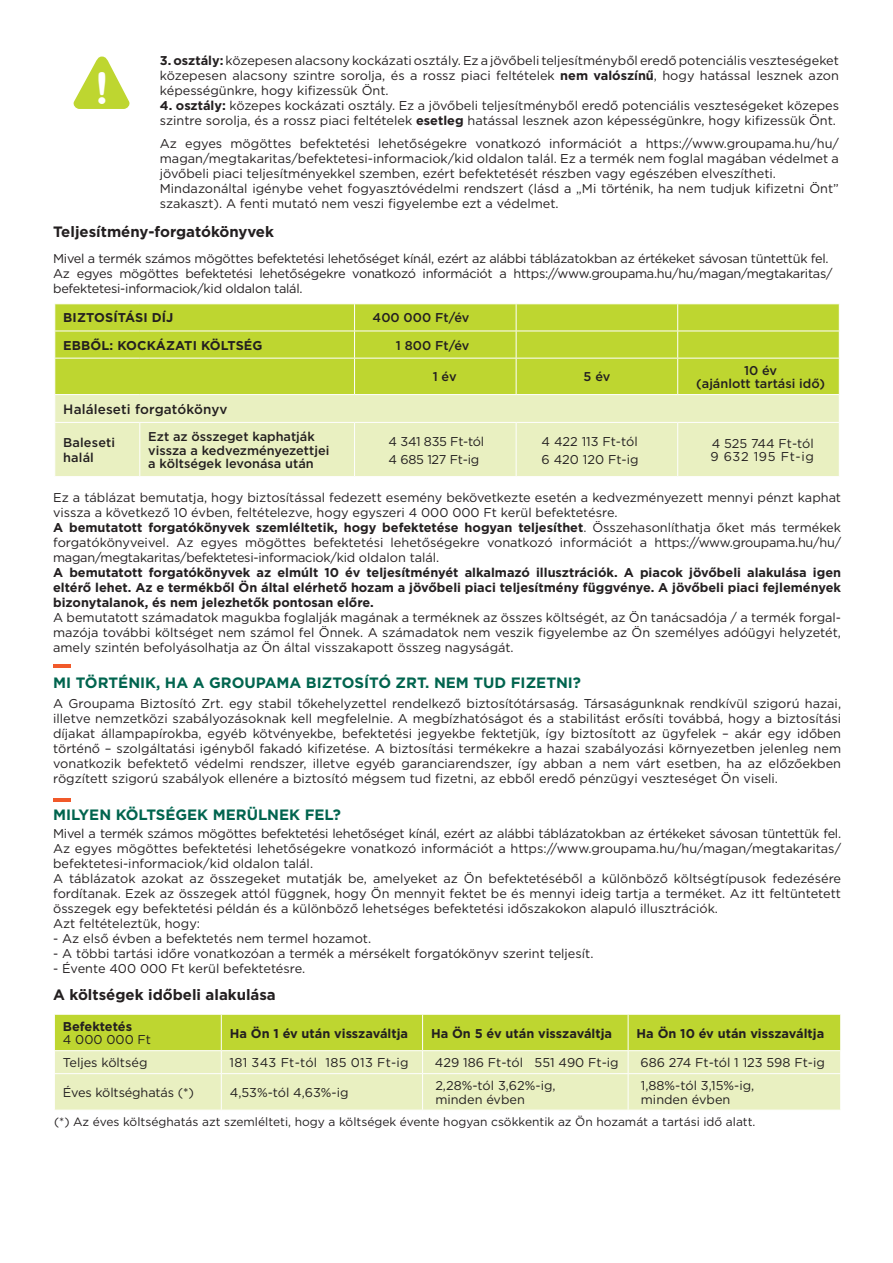
<style>
.page{position:relative;width:893px;height:1263px;background:#fff}
.page>*{position:absolute;margin:0;border:0;box-sizing:border-box;transform-origin:0 0}
.t1{font:43.5px "H Swiss 721 Bold Rounded";color:#fff}
.t2{font:700 15px "Gotham";color:#00644e}
.t3{font:700 15px "Gotham";color:#231f20}
.t4{font:500 13.5px "Gotham";letter-spacing:.01em;color:#231f20}
.t5{font:12.75px/15px "Gotham";color:#231f20}
.t6{font:700 12.75px/15px "Gotham";color:#231f20;text-align:justify}
.t7{font:12.75px/15px "Gotham";letter-spacing:-.02em;color:#231f20}
.t8{font:500 12.75px/13.5px "Gotham";color:#231f20}
.t9{font:12.75px "Gotham";letter-spacing:.02em;color:#231f20}
.t10{font:12px "Gotham";color:#231f20}
.s1{font-weight:700}
</style>
<div class="page">
<div style="left:55px;top:304px;width:784px;height:90px;background:#bed630"></div>
<div style="left:55px;top:395px;width:784px;height:81px;background:#e9f0c1"></div>
<hr style="left:54px;top:331px;width:86px;height:1px;background:#fff">
<svg style="left:54px;top:304px;width:1px;height:54px"></svg>
<hr style="left:140px;top:331px;width:215px;height:1px;background:#fff">
<hr style="left:355px;top:331px;width:161px;height:1px;background:#fff">
<svg style="left:354px;top:304px;width:1px;height:54px"></svg>
<hr style="left:516px;top:331px;width:162px;height:1px;background:#fff">
<svg style="left:516px;top:304px;width:1px;height:54px"></svg>
<hr style="left:678px;top:331px;width:162px;height:1px;background:#fff">
<svg style="left:677px;top:304px;width:1px;height:54px"></svg>
<svg style="left:839px;top:304px;width:1px;height:54px"></svg>
<hr style="left:54px;top:358px;width:86px;height:1px;background:#fff">
<hr style="left:140px;top:358px;width:215px;height:1px;background:#fff">
<hr style="left:355px;top:358px;width:161px;height:1px;background:#fff">
<hr style="left:354px;top:358px;width:1px;height:36px;background:#fff">
<hr style="left:516px;top:358px;width:162px;height:1px;background:#fff">
<hr style="left:516px;top:358px;width:1px;height:36px;background:#fff">
<hr style="left:678px;top:358px;width:162px;height:1px;background:#fff">
<hr style="left:677px;top:358px;width:1px;height:36px;background:#fff">
<hr style="left:54px;top:422px;width:86px;height:1px;background:#fff">
<hr style="left:140px;top:422px;width:215px;height:1px;background:#fff">
<hr style="left:139px;top:423px;width:1px;height:53px;background:#fff">
<hr style="left:355px;top:422px;width:161px;height:1px;background:#fff">
<hr style="left:354px;top:423px;width:1px;height:53px;background:#fff">
<hr style="left:516px;top:422px;width:162px;height:1px;background:#fff">
<hr style="left:516px;top:423px;width:1px;height:53px;background:#fff">
<hr style="left:678px;top:422px;width:162px;height:1px;background:#fff">
<hr style="left:677px;top:423px;width:1px;height:53px;background:#fff">
<svg style="left:73px;top:57px;width:57px;height:52px"></svg>
<div style="left:55px;top:1074px;width:785px;height:36px;background:#e9f0c1"></div>
<svg style="left:54px;top:1014px;width:787px;height:59px;background:#d0e16d"></svg>
<hr style="left:221px;top:1074px;width:1px;height:36px;background:#fff">
<hr style="left:422px;top:1074px;width:1px;height:36px;background:#fff">
<hr style="left:628px;top:1074px;width:1px;height:36px;background:#fff">
<hr style="left:54px;top:664px;width:17px;height:4px;background:#f1592a">
<hr style="left:54px;top:798px;width:17px;height:4px;background:#f1592a">
<h1 class="t1" style="left:95px;top:61px;width:16px">!</h1>
<p class="t5" style="left:160px;top:53px;width:681px;text-align:justify"><span class="s1">3. osztály:</span> közepesen alacsony kockázati osztály. Ez a jövőbeli teljesítményből eredő potenciális veszteségeket közepesen alacsony szintre sorolja, és a rossz piaci feltételek <span class="s1">nem valószínű</span>, hogy hatással lesznek azon képességünkre, hogy kifizessük Önt.</p>
<p class="t5" style="left:160px;top:98px;width:681px"><span class="s1">4. osztály:</span> közepes kockázati osztály. Ez a jövőbeli teljesítményből eredő potenciális veszteségeket közepes szintre sorolja, és a rossz piaci feltételek <span class="s1">esetleg</span> hatással lesznek azon képességünkre, hogy kifizessük Önt.</p>
<p class="t5" style="left:160px;top:135px;width:681px">Az egyes mögöttes befektetési lehetőségekre vonatkozó információt a https://www.groupama.hu/hu/ magan/megtakaritas/befektetesi-informaciok/kid oldalon talál. Ez a termék nem foglal magában védelmet a jövőbeli piaci teljesítményekkel szemben, ezért befektetését részben vagy egészében elveszítheti.<br>Mindazonáltal igénybe vehet fogyasztóvédelmi rendszert (lásd a „Mi történik, ha nem tudjuk kifizetni Önt” szakaszt). A fenti mutató nem veszi figyelembe ezt a védelmet.</p>
<p class="t3" style="left:53px;top:222px;width:222px">Teljesítmény-forgatókönyvek</p>
<p class="t7" style="left:53px;top:251px;width:781px">Mivel a termék számos mögöttes befektetési lehetőséget kínál, ezért az alábbi táblázatokban az értékeket sávosan tüntettük fel.<br>Az egyes mögöttes befektetési lehetőségekre vonatkozó információt a https://www.groupama.hu/hu/magan/megtakaritas/ befektetesi-informaciok/kid oldalon talál.</p>
<p class="t6" style="left:63px;top:310px;width:112px">BIZTOSÍTÁSI DÍJ</p>
<p class="t8" style="left:373px;top:311px;width:98px">400 000 Ft/év</p>
<p class="t6" style="left:63px;top:338px;width:201px">EBBŐL: KOCKÁZATI KÖLTSÉG</p>
<p class="t8" style="left:396px;top:338px;width:75px">1 800 Ft/év</p>
<p class="t8" style="left:433px;top:370px;width:25px">1 év</p>
<p class="t8" style="left:584px;top:370px;width:28px">5 év</p>
<p class="t8" style="left:696px;top:363px;width:130px;text-align:center">10 év<br>(ajánlott tartási idő)</p>
<p class="t4" style="left:63px;top:400px;width:166px">Haláleseti forgatókönyv</p>
<p class="t8" style="left:63px;top:435px;width:53px;line-height:15px">Baleseti halál</p>
<p class="t8" style="left:148px;top:430px;width:183px">Ezt az összeget kaphatják vissza a kedvezményezettjei a költségek levonása után</p>
<p class="t7" style="left:389px;top:432px;width:97px;line-height:18px">4 341 835 Ft-tól<br>4 685 127 Ft-ig</p>
<p class="t5" style="left:542px;top:432px;width:98px;line-height:18px">4 422 113 Ft-tól<br>6 420 120 Ft-ig</p>
<p class="t5" style="left:710px;top:436px;width:105px;line-height:13.5px">4 525 744 Ft-tól<br>9 632 195 Ft-ig</p>
<p class="t5" style="left:53px;top:489px;width:789px">Ez a táblázat bemutatja, hogy biztosítással fedezett esemény bekövetkezte esetén a kedvezményezett mennyi pénzt kaphat vissza a következő 10 évben, feltételezve, hogy egyszeri 4 000 000 Ft kerül befektetésre.<br><span class="s1">A bemutatott forgatókönyvek szemléltetik, hogy befektetése hogyan teljesíthet</span>. Összehasonlíthatja őket más termékek forgatókönyveivel. Az egyes mögöttes befektetési lehetőségekre vonatkozó információt a https://www.groupama.hu/hu/ magan/megtakaritas/befektetesi-informaciok/kid oldalon talál.</p>
<p class="t6" style="left:53px;top:564px;width:789px">A bemutatott forgatókönyvek az elmúlt 10 év teljesítményét alkalmazó illusztrációk. A piacok jövőbeli alakulása igen eltérő lehet. Az e termékből Ön által elérhető hozam a jövőbeli piaci teljesítmény függvénye. A jövőbeli piaci fejlemények bizonytalanok, és nem jelezhetők pontosan előre.</p>
<p class="t5" style="left:53px;top:609px;width:789px;text-align:justify">A bemutatott számadatok magukba foglalják magának a terméknek az összes költségét, az Ön tanácsadója / a termék forgal&shy;mazója további költséget nem számol fel Önnek. A számadatok nem veszik figyelembe az Ön személyes adóügyi helyzetét, amely szintén befolyásolhatja az Ön által visszakapott összeg nagyságát.</p>
<p class="t2" style="left:53px;top:673px;width:529px">MI TÖRTÉNIK, HA A GROUPAMA BIZTOSÍTÓ ZRT. NEM TUD FIZETNI?</p>
<p class="t5" style="left:53px;top:696px;width:789px;text-align:justify">A Groupama Biztosító Zrt. egy stabil tőkehelyzettel rendelkező biztosítótársaság. Társaságunknak rendkívül szigorú hazai, illetve nemzetközi szabályozásoknak kell megfelelnie. A megbízhatóságot és a stabilitást erősíti továbbá, hogy a biztosítási díjakat állampapírokba, egyéb kötvényekbe, befektetési jegyekbe fektetjük, így biztosított az ügyfelek – akár egy időben történő – szolgáltatási igényből fakadó kifizetése. A biztosítási termékekre a hazai szabályozási környezetben jelenleg nem vonatkozik befektető védelmi rendszer, illetve egyéb garanciarendszer, így abban a nem várt esetben, ha az előzőekben rögzített szigorú szabályok ellenére a biztosító mégsem tud fizetni, az ebből eredő pénzügyi veszteséget Ön viseli.</p>
<p class="t2" style="left:53px;top:805px;width:289px">MILYEN KÖLTSÉGEK MERÜLNEK FEL?</p>
<p class="t5" style="left:53px;top:826px;width:789px">Mivel a termék számos mögöttes befektetési lehetőséget kínál, ezért az alábbi táblázatokban az értékeket sávosan tüntettük fel.<br>Az egyes mögöttes befektetési lehetőségekre vonatkozó információt a https://www.groupama.hu/hu/magan/megtakaritas/ befektetesi-informaciok/kid oldalon talál.<br>A táblázatok azokat az összegeket mutatják be, amelyeket az Ön befektetéséből a különböző költségtípusok fedezésére fordítanak. Ezek az összegek attól függnek, hogy Ön mennyit fektet be és mennyi ideig tartja a terméket. Az itt feltüntetett összegek egy befektetési példán és a különböző lehetséges befektetési időszakokon alapuló illusztrációk.<br>Azt feltételeztük, hogy:</p>
<p class="t5" style="left:53px;top:931px;width:320px">- Az első évben a befektetés nem termel hozamot.</p>
<p class="t5" style="left:53px;top:946px;width:542px">- A többi tartási időre vonatkozóan a termék a mérsékelt forgatókönyv szerint teljesít.</p>
<p class="t5" style="left:53px;top:961px;width:254px">- Évente 400 000 Ft kerül befektetésre.</p>
<p class="t3" style="left:53px;top:985px;width:224px">A költségek időbeli alakulása</p>
<p class="t6" style="left:63px;top:1019px;width:71px">Befektetés</p>
<p class="t5" style="left:63px;top:1032px;width:90px">4 000 000 Ft</p>
<p class="t6" style="left:230px;top:1025px;width:180px">Ha Ön 1 év után visszaváltja</p>
<p class="t6" style="left:431px;top:1025px;width:182px">Ha Ön 5 év után visszaváltja</p>
<p class="t6" style="left:637px;top:1025px;width:189px">Ha Ön 10 év után visszaváltja</p>
<p class="t5" style="left:63px;top:1055px;width:86px">Teljes költség</p>
<p class="t9" style="left:230px;top:1054px;width:181px">181 343 Ft-tól 185 013 Ft-ig</p>
<p class="t5" style="left:435px;top:1055px;width:185px">429 186 Ft-tól 551 490 Ft-ig</p>
<p class="t5" style="left:640px;top:1055px;width:186px">686 274 Ft-tól 1 123 598 Ft-ig</p>
<p class="t5" style="left:63px;top:1085px;width:133px">Éves költséghatás (*)</p>
<p class="t5" style="left:230px;top:1085px;width:120px">4,53%-tól 4,63%-ig</p>
<p class="t5" style="left:435px;top:1079px;width:122px;line-height:13.5px">2,28%-tól 3,62%-ig, minden évben</p>
<p class="t5" style="left:641px;top:1079px;width:115px;line-height:13.5px">1,88%-tól 3,15%-ig, minden évben</p>
<p class="t10" style="left:54px;top:1114px;width:703px">(*) Az éves költséghatás azt szemlélteti, hogy a költségek évente hogyan csökkentik az Ön hozamát a tartási idő alatt.</p>
</div>
